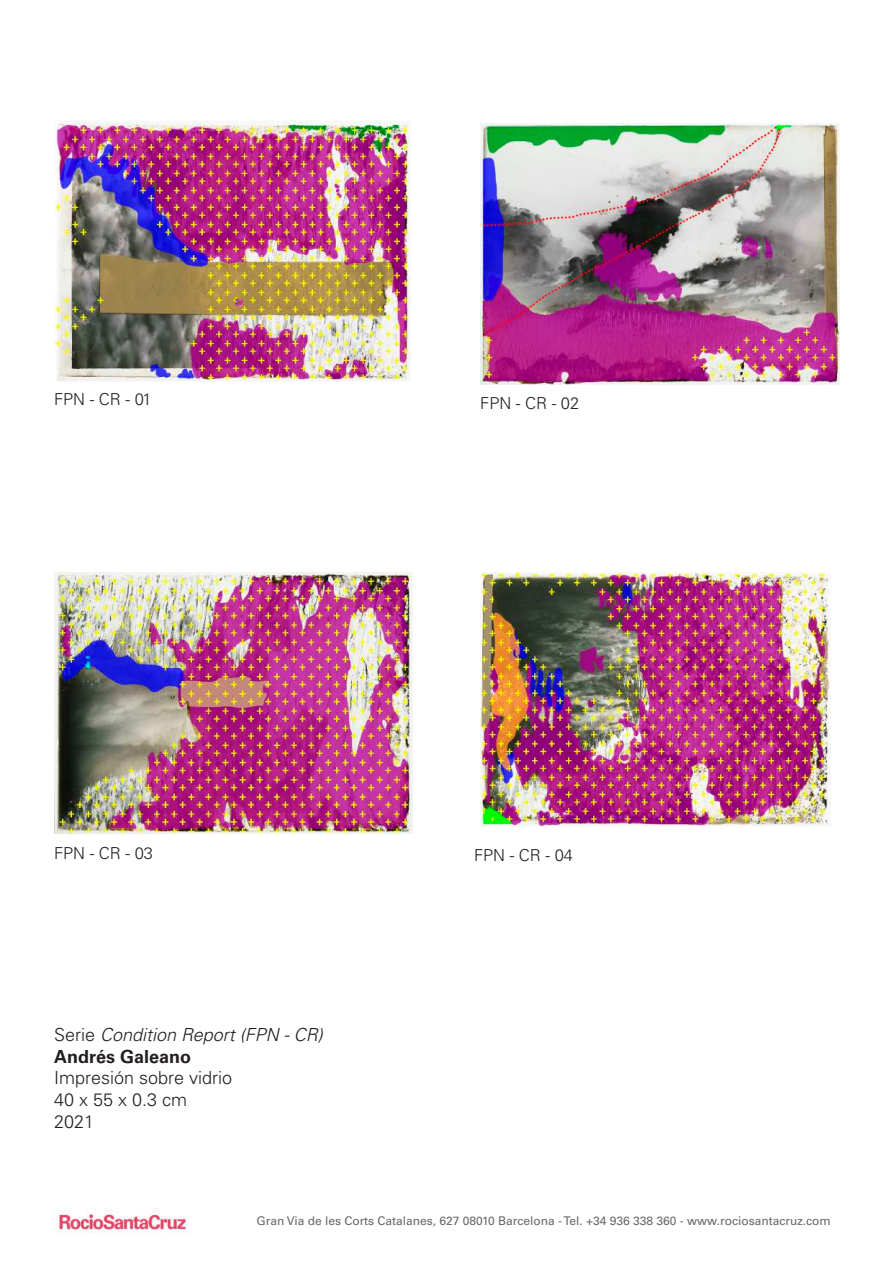
<style>
.page{position:relative;width:893px;height:1263px;background:#fff}
.page>*{position:absolute;margin:0;border:0;box-sizing:border-box;transform-origin:0 0}
.t1{font:italic 300 18px/21.6px "Univers";color:#231f20}
.t2{font:300 18px/21.6px "Univers";color:#231f20}
.t3{font:300 16.5px "Univers";color:#231f20}
.t4{font:12px "Univers";color:#67676a}
.s1{font-style:normal}
.s2{font-weight:700;font-style:normal}
</style>
<div class="page">
<img style="left:54px;top:1210px;width:135px;height:24px">
<img style="left:54px;top:120px;width:357px;height:261px">
<img style="left:480px;top:124px;width:359px;height:261px">
<img style="left:54px;top:572px;width:359px;height:261px">
<svg style="left:235px;top:300px;width:8px;height:5px"></svg>
<img style="left:480px;top:572px;width:350px;height:255px">
<h2 class="t3" style="left:54px;top:389px;width:99px">FPN - CR - 01</h2>
<h2 class="t3" style="left:480px;top:393px;width:101px">FPN - CR - 02</h2>
<h2 class="t3" style="left:54px;top:843px;width:101px">FPN - CR - 03</h2>
<h2 class="t3" style="left:474px;top:846px;width:101px">FPN - CR - 04</h2>
<h1 class="t1" style="left:54px;top:1024px;width:270px"><span class="s1">Serie</span> Condition Report (FPN - CR)<br><span class="s2">Andrés Galeano</span></h1>
<h1 class="t2" style="left:54px;top:1067px;width:180px">Impresión sobre vidrio<br>40 x 55 x 0.3 cm<br>2021</h1>
<p class="t4" style="left:257px;top:1213px;width:576px">Gran Via de les Corts Catalanes, 627 08010 Barcelona - Tel. +34 936 338 360 - www.rociosantacruz.com</p>
</div>
